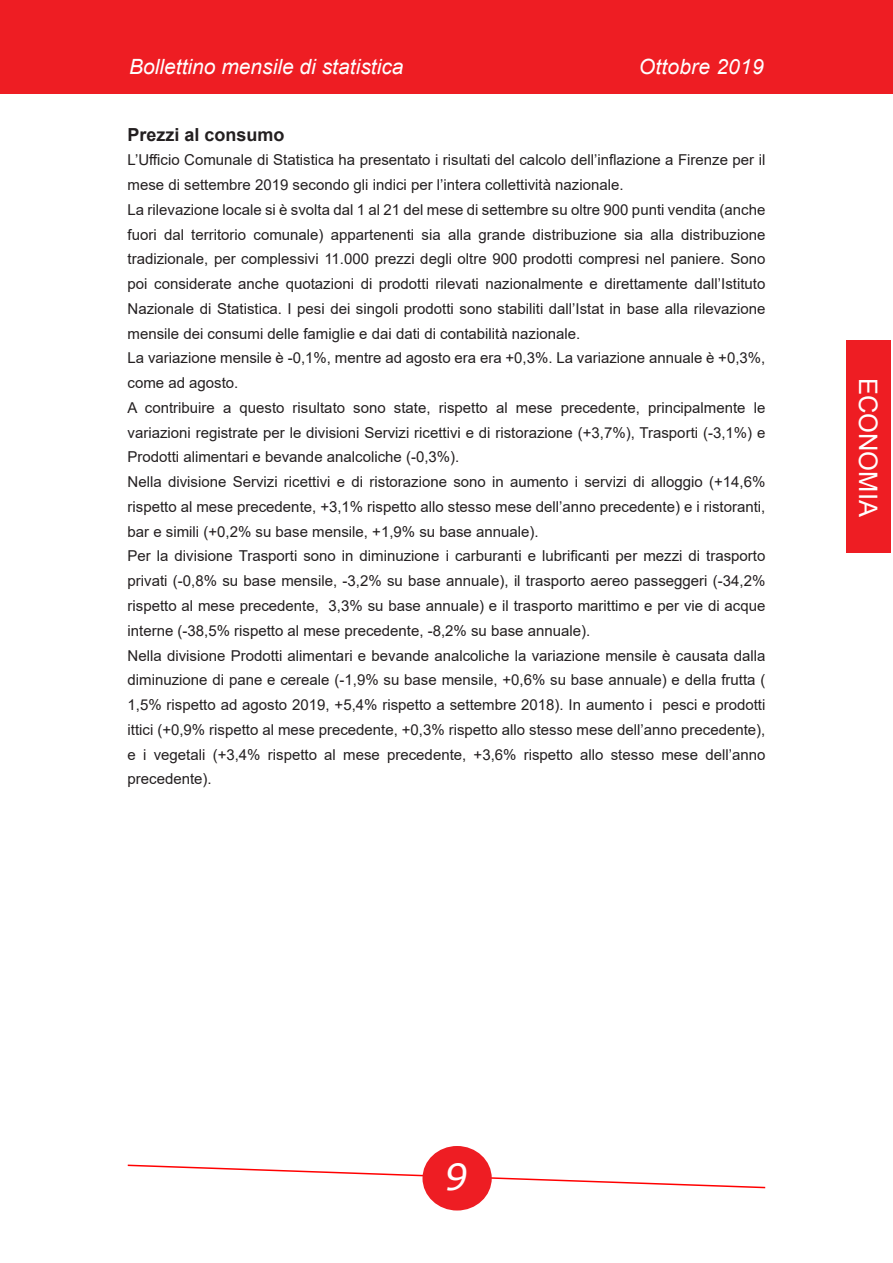
<style>
.page{position:relative;width:893px;height:1263px;background:#fff}
.page>*{position:absolute;margin:0;border:0;box-sizing:border-box;transform-origin:0 0}
.t1{font:italic 36px "Verdana";color:#fff}
.t2{font:25.5px "Arial";color:#fff}
.t3{font:italic 21px "Arial";color:#fff}
.titoli{font:700 18px "Arial";color:#231f20}
.testo{font:15px/24.8px "Arial";color:#231f20;text-align:justify}
</style>
<div class="page">
<div style="left:0;top:0;width:893px;height:94px;background:#ee1d23"></div>
<svg style="left:127px;top:1164px;width:639px;height:25px"></svg>
<div style="left:422px;top:1146px;width:70px;height:64px;background:#ee1d23;border-radius:50%"></div>
<div style="left:846px;top:340px;width:45px;height:213px;background:#ee1d23"></div>
<h3 class="t3" style="left:129px;top:53px;width:276px">Bollettino mensile di statistica</h3>
<h3 class="t3" style="left:639px;top:53px;width:126px">Ottobre 2019</h3>
<p class="titoli" style="left:128px;top:122px;width:159px">Prezzi al consumo</p>
<p class="testo" style="left:128px;top:148px;width:639px">L’Ufficio Comunale di Statistica ha presentato i risultati del calcolo dell’inflazione a Firenze per il mese di settembre 2019 secondo gli indici per l’intera collettività nazionale.</p>
<p class="testo" style="left:128px;top:197px;width:639px">La rilevazione locale si è svolta dal 1 al 21 del mese di settembre su oltre 900 punti vendita (anche fuori dal territorio comunale) appartenenti sia alla grande distribuzione sia alla distribuzione tradizionale, per complessivi 11.000 prezzi degli oltre 900 prodotti compresi nel paniere. Sono poi considerate anche quotazioni di prodotti rilevati nazionalmente e direttamente dall’Istituto Nazionale di Statistica. I pesi dei singoli prodotti sono stabiliti dall’Istat in base alla rilevazione mensile dei consumi delle famiglie e dai dati di contabilità nazionale.</p>
<p class="testo" style="left:128px;top:346px;width:639px">La variazione mensile è -0,1%, mentre ad agosto era era +0,3%. La variazione annuale è +0,3%, come ad agosto.</p>
<p class="testo" style="left:128px;top:395px;width:639px">A contribuire a questo risultato sono state, rispetto al mese precedente, principalmente le variazioni registrate per le divisioni Servizi ricettivi e di ristorazione (+3,7%), Trasporti (-3,1%) e Prodotti alimentari e bevande analcoliche (-0,3%).</p>
<p class="testo" style="left:128px;top:469px;width:639px">Nella divisione Servizi ricettivi e di ristorazione sono in aumento i servizi di alloggio (+14,6% rispetto al mese precedente, +3,1% rispetto allo stesso mese dell’anno precedente) e i ristoranti, bar e simili (+0,2% su base mensile, +1,9% su base annuale).</p>
<p class="testo" style="left:128px;top:544px;width:639px">Per la divisione Trasporti sono in diminuzione i carburanti e lubrificanti per mezzi di trasporto privati (-0,8% su base mensile, -3,2% su base annuale), il trasporto aereo passeggeri (-34,2% rispetto al mese precedente, 3,3% su base annuale) e il trasporto marittimo e per vie di acque interne (-38,5% rispetto al mese precedente, -8,2% su base annuale).</p>
<p class="testo" style="left:128px;top:643px;width:639px">Nella divisione Prodotti alimentari e bevande analcoliche la variazione mensile è causata dalla diminuzione di pane e cereale (-1,9% su base mensile, +0,6% su base annuale) e della frutta ( 1,5% rispetto ad agosto 2019, +5,4% rispetto a settembre 2018). In aumento i pesci e prodotti ittici (+0,9% rispetto al mese precedente, +0,3% rispetto allo stesso mese dell’anno precedente), e i vegetali (+3,4% rispetto al mese precedente, +3,6% rispetto allo stesso mese dell’anno precedente).</p>
<h2 class="t2" style="left:886px;top:378px;width:140px;rotate:90deg">ECONOMIA</h2>
<h1 class="t1" style="left:445px;top:1152px;width:24px">9</h1>
</div>
